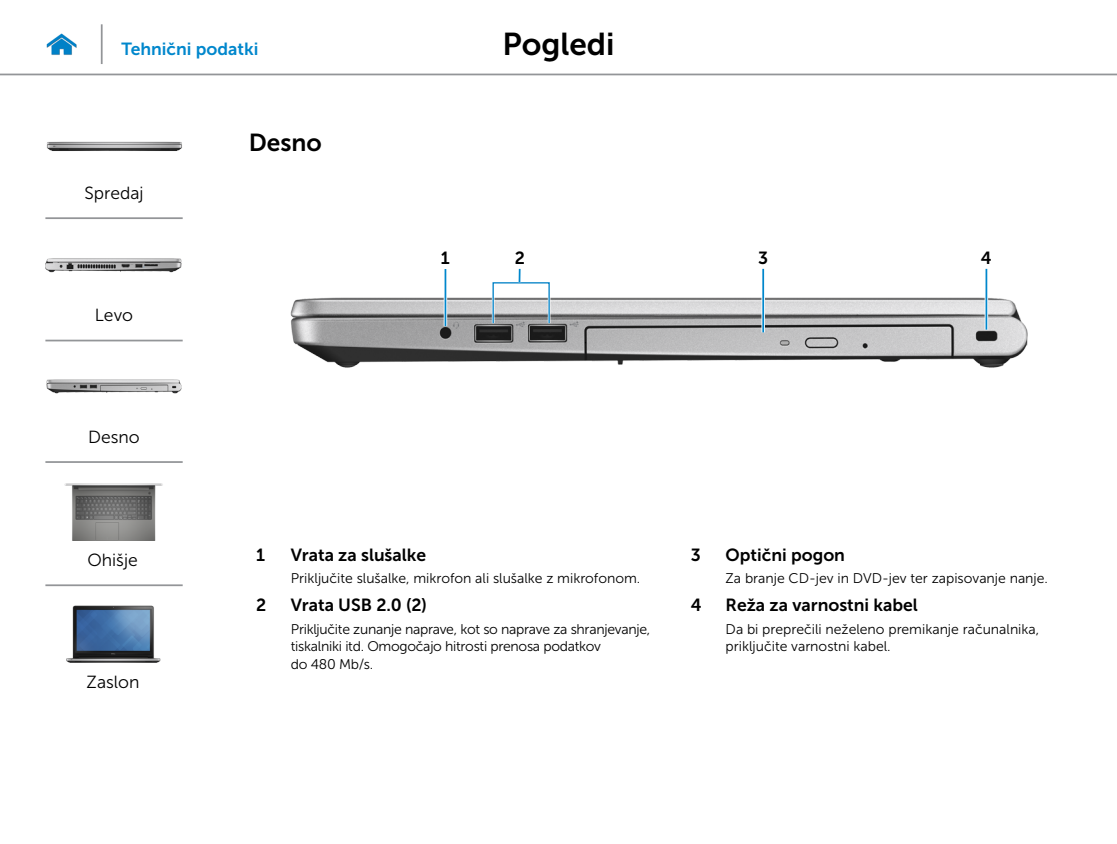
<style>
.page{position:relative;width:1117px;height:844px;background:#fff}
.page>*{position:absolute;margin:0;border:0;box-sizing:border-box;transform-origin:0 0}
.t1{font:31.5px "Museo Sans For Dell 700";color:#000}
.Head2{font:24.5px "Museo Sans For Dell 700";color:#000}
.Callout_Head{font:17.5px "Museo Sans For Dell 700";color:#000}
.t2{font:17.5px "Museo Sans For Dell 300";color:#000}
.t3{font:17.5px "Museo Sans For Dell 700";color:#0087cc}
.Callout-L{font:17.5px "Museo Sans For Dell 700";color:#000}
.Callout_description{font:14px/17.5px "Museo Sans For Dell 300";color:#000}
.Callout_description-2{font:14px/17.5px "Museo Sans For Dell 300";letter-spacing:-.02em;color:#000}
</style>
<div class="page">
<hr style="left:0;top:74px;width:1116px;height:1px;background:#939598">
<img style="left:46px;top:33px;width:31px;height:22px">
<img style="left:290px;top:287px;width:738px;height:81px">
<svg style="left:443px;top:269px;width:4px;height:57px"></svg>
<hr style="left:444px;top:269px;width:2px;height:57px;background:#0087cc">
<hr style="left:984px;top:269px;width:3px;height:60px;background:#fff">
<hr style="left:985px;top:269px;width:2px;height:60px;background:#0087cc">
<hr style="left:761px;top:269px;width:3px;height:63px;background:#fff">
<hr style="left:762px;top:269px;width:2px;height:63px;background:#0087cc">
<div style="left:491px;top:281px;width:59px;height:43px;border:3px solid #fff"></div>
<div style="left:492px;top:282px;width:57px;height:42px;border:1px solid #0081c6"></div>
<svg style="left:517px;top:269px;width:4px;height:13px"></svg>
<svg style="left:518px;top:269px;width:2px;height:13px"></svg>
<hr style="left:101px;top:24px;width:2px;height:40px;background:#939598">
<img style="left:46px;top:141px;width:136px;height:10px">
<img style="left:45px;top:258px;width:137px;height:15px">
<img style="left:46px;top:379px;width:136px;height:15px">
<img style="left:64px;top:483px;width:99px;height:57px">
<img style="left:66px;top:605px;width:95px;height:57px">
<hr style="left:45px;top:217px;width:138px;height:2px;background:#939598">
<hr style="left:45px;top:339px;width:138px;height:2px;background:#939598">
<hr style="left:45px;top:461px;width:138px;height:2px;background:#939598">
<hr style="left:45px;top:584px;width:138px;height:2px;background:#939598">
<p class="t3" style="left:122px;top:39px;width:138px">Tehnični podatki</p>
<h1 class="t1" style="left:502px;top:26px;width:114px">Pogledi</h1>
<p class="t2" style="left:84px;top:183px;width:60px">Spredaj</p>
<p class="t2" style="left:95px;top:305px;width:40px">Levo</p>
<p class="t2" style="left:88px;top:428px;width:53px">Desno</p>
<p class="t2" style="left:87px;top:550px;width:52px">Ohišje</p>
<p class="t2" style="left:87px;top:672px;width:54px">Zaslon</p>
<p class="Head2" style="left:249px;top:128px;width:75px">Desno</p>
<p class="Callout-L" style="left:441px;top:248px;width:10px">1</p>
<p class="Callout-L" style="left:514px;top:248px;width:12px">2</p>
<p class="Callout-L" style="left:758px;top:248px;width:12px">3</p>
<p class="Callout-L" style="left:980px;top:248px;width:12px">4</p>
<p class="Callout_Head" style="left:256px;top:544px;width:10px">1</p>
<p class="Callout_Head" style="left:291px;top:544px;width:137px">Vrata za slušalke</p>
<p class="Callout_description" style="left:291px;top:569px;width:351px">Priključite slušalke, mikrofon ali slušalke z mikrofonom.</p>
<p class="Callout_Head" style="left:256px;top:595px;width:12px">2</p>
<p class="Callout_Head" style="left:291px;top:595px;width:138px">Vrata USB 2.0 (2)</p>
<p class="Callout_description-2" style="left:291px;top:620px;width:361px">Priključite zunanje naprave, kot so naprave za shranjevanje, tiskalniki itd. Omogočajo hitrosti prenosa podatkov<br>do 480 Mb/s.</p>
<p class="Callout_Head" style="left:690px;top:544px;width:12px">3</p>
<p class="Callout_Head" style="left:725px;top:544px;width:121px">Optični pogon</p>
<p class="Callout_description" style="left:725px;top:569px;width:324px">Za branje CD-jev in DVD-jev ter zapisovanje nanje.</p>
<p class="Callout_Head" style="left:690px;top:595px;width:12px">4</p>
<p class="Callout_Head" style="left:725px;top:595px;width:194px">Reža za varnostni kabel</p>
<p class="Callout_description" style="left:725px;top:620px;width:315px">Da bi preprečili neželeno premikanje računalnika, priključite varnostni kabel.</p>
</div>
